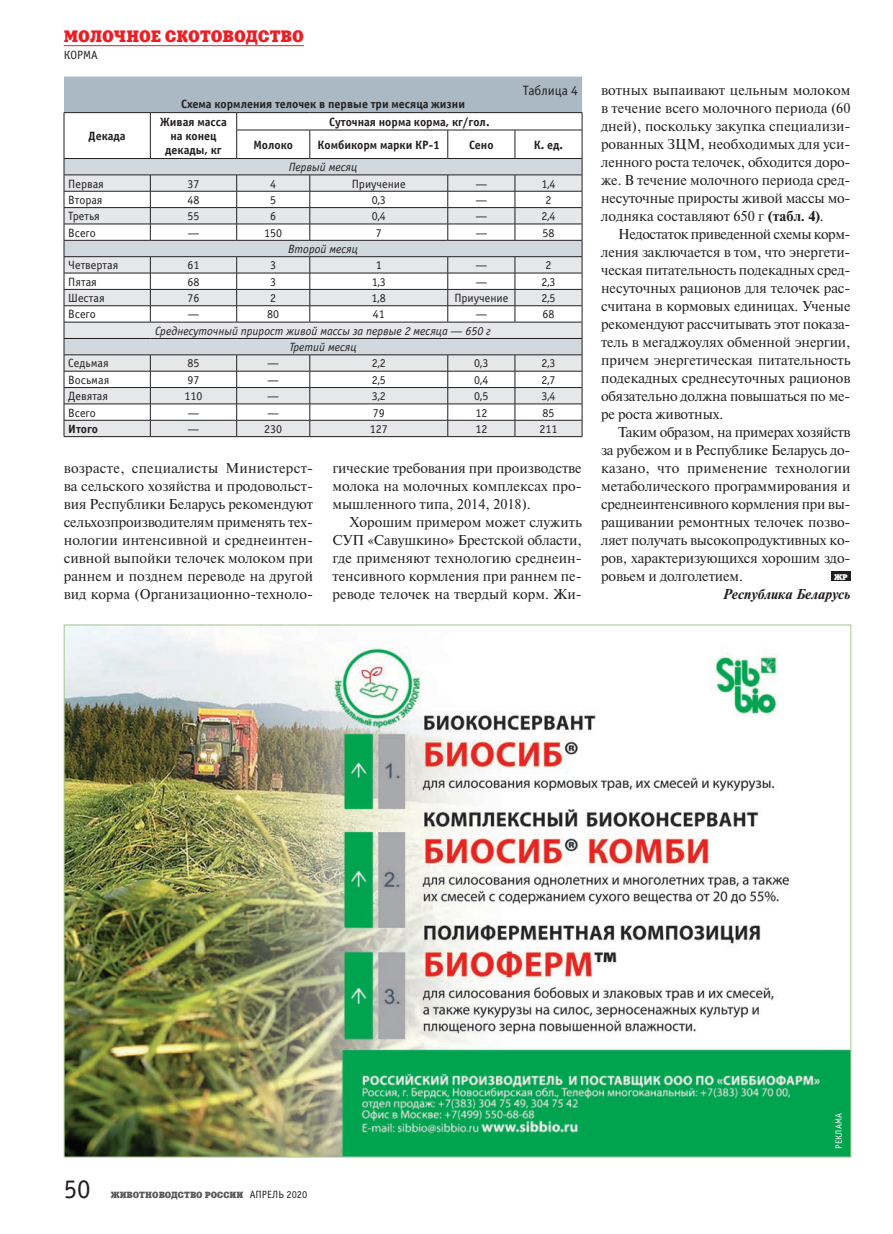
<style>
.page{position:relative;width:893px;height:1234px;background:#fff}
.page>*{position:absolute;margin:0;border:0;box-sizing:border-box;transform-origin:0 0}
.t1{font:27px "Officina Sans C";color:#231f20}
.t2{font:16.5px "Xenia C";color:#ee1d23}
.t3{font:14.25px/18px "Newton C";letter-spacing:-.005em;color:#231f20;text-align:justify}
.t4{font:italic 700 14.25px "Newton C";color:#231f20}
.t5{font:13.5px "Officina Sans C";color:#231f20}
.t6{font:12px "Officina Sans C";color:#231f20}
.t7{font:700 12px/14.2px "Officina Sans C";color:#231f20;text-align:center}
.t8{font:italic 12px/16.4px "Officina Sans C";color:#231f20;text-align:center}
.t9{font:9px "Xenia C";color:#57585a}
.t10{font:9px "Officina Sans C";color:#fff}
.t11{font:8.25px "Xenia C";color:#fff}
.s1{font-weight:700}
.s2{font-family:"Officina Sans C";font-size:10.5px;color:#231f20}
</style>
<div class="page">
<hr style="left:64px;top:45px;width:240px;height:1px;background:#ee1d23">
<div style="left:831px;top:571px;width:19px;height:10px;background:#231f20"></div>
<hr style="left:64px;top:436px;width:86px;height:1px;background:#231f20">
<hr style="left:150px;top:436px;width:87px;height:1px;background:#231f20">
<hr style="left:237px;top:436px;width:73px;height:1px;background:#231f20">
<hr style="left:310px;top:436px;width:138px;height:1px;background:#231f20">
<hr style="left:448px;top:436px;width:67px;height:1px;background:#231f20">
<hr style="left:515px;top:436px;width:67px;height:1px;background:#231f20">
<svg style="left:64px;top:77px;width:519px;height:359px"></svg>
<hr style="left:64px;top:338px;width:86px;height:1px;background:#231f20">
<hr style="left:150px;top:338px;width:87px;height:1px;background:#231f20">
<hr style="left:237px;top:338px;width:73px;height:1px;background:#231f20">
<hr style="left:310px;top:338px;width:138px;height:1px;background:#231f20">
<hr style="left:448px;top:338px;width:67px;height:1px;background:#231f20">
<hr style="left:515px;top:338px;width:67px;height:1px;background:#231f20">
<img style="left:66px;top:626px;width:783px;height:529px">
<p class="t2" style="left:64px;top:26px;width:242px">МОЛОЧНОЕ СКОТОВОДСТВО</p>
<p class="t6" style="left:64px;top:48px;width:36px">КОРМА</p>
<p class="t7" style="left:181px;top:97px;width:285px">Схема кормления телочек в первые три месяца жизни</p>
<p class="t5" style="left:523px;top:83px;width:57px">Таблица 4</p>
<p class="t7" style="left:89px;top:129px;width:39px">Декада</p>
<p class="t7" style="left:160px;top:115px;width:68px">Живая масса на конец декады, кг</p>
<p class="t7" style="left:329px;top:115px;width:162px">Суточная норма корма, кг/гол.</p>
<p class="t7" style="left:253px;top:138px;width:41px">Молоко</p>
<p class="t7" style="left:318px;top:138px;width:124px">Комбикорм марки КР-1</p>
<p class="t7" style="left:469px;top:138px;width:26px">Сено</p>
<p class="t7" style="left:534px;top:138px;width:31px">К. ед.</p>
<p class="t8" style="left:289px;top:159px;width:70px">Первый месяц</p>
<p class="t6" style="left:68px;top:177px;width:37px">Первая</p>
<p class="t6" style="left:187px;top:177px;width:13px">37</p>
<p class="t6" style="left:270px;top:177px;width:7px">4</p>
<p class="t6" style="left:352px;top:177px;width:55px">Приучение</p>
<p class="t6" style="left:475px;top:177px;width:13px">—</p>
<p class="t6" style="left:541px;top:177px;width:16px">1,4</p>
<p class="t6" style="left:68px;top:193px;width:36px">Вторая</p>
<p class="t6" style="left:187px;top:193px;width:14px">48</p>
<p class="t6" style="left:270px;top:193px;width:7px">5</p>
<p class="t6" style="left:372px;top:193px;width:16px">0,3</p>
<p class="t6" style="left:475px;top:193px;width:13px">—</p>
<p class="t6" style="left:545px;top:193px;width:7px">2</p>
<p class="t6" style="left:68px;top:210px;width:33px">Третья</p>
<p class="t6" style="left:187px;top:210px;width:13px">55</p>
<p class="t6" style="left:270px;top:210px;width:7px">6</p>
<p class="t6" style="left:372px;top:210px;width:16px">0,4</p>
<p class="t6" style="left:475px;top:210px;width:13px">—</p>
<p class="t6" style="left:541px;top:210px;width:16px">2,4</p>
<p class="t6" style="left:68px;top:226px;width:29px">Всего</p>
<p class="t6" style="left:187px;top:226px;width:13px">—</p>
<p class="t6" style="left:264px;top:226px;width:19px">150</p>
<p class="t6" style="left:376px;top:226px;width:7px">7</p>
<p class="t6" style="left:475px;top:226px;width:13px">—</p>
<p class="t6" style="left:542px;top:226px;width:14px">58</p>
<p class="t8" style="left:288px;top:241px;width:71px">Второй месяц</p>
<p class="t6" style="left:68px;top:259px;width:52px">Четвертая</p>
<p class="t6" style="left:187px;top:259px;width:13px">61</p>
<p class="t6" style="left:270px;top:259px;width:7px">3</p>
<p class="t6" style="left:376px;top:259px;width:7px">1</p>
<p class="t6" style="left:475px;top:259px;width:13px">—</p>
<p class="t6" style="left:545px;top:259px;width:7px">2</p>
<p class="t6" style="left:68px;top:275px;width:30px">Пятая</p>
<p class="t6" style="left:187px;top:275px;width:14px">68</p>
<p class="t6" style="left:270px;top:275px;width:7px">3</p>
<p class="t6" style="left:372px;top:275px;width:16px">1,3</p>
<p class="t6" style="left:475px;top:275px;width:13px">—</p>
<p class="t6" style="left:541px;top:275px;width:16px">2,3</p>
<p class="t6" style="left:68px;top:291px;width:38px">Шестая</p>
<p class="t6" style="left:187px;top:291px;width:14px">76</p>
<p class="t6" style="left:270px;top:291px;width:7px">2</p>
<p class="t6" style="left:372px;top:291px;width:16px">1,8</p>
<p class="t6" style="left:454px;top:291px;width:55px">Приучение</p>
<p class="t6" style="left:541px;top:291px;width:16px">2,5</p>
<p class="t6" style="left:68px;top:308px;width:29px">Всего</p>
<p class="t6" style="left:187px;top:308px;width:13px">—</p>
<p class="t6" style="left:267px;top:308px;width:14px">80</p>
<p class="t6" style="left:373px;top:308px;width:13px">41</p>
<p class="t6" style="left:475px;top:308px;width:13px">—</p>
<p class="t6" style="left:542px;top:308px;width:14px">68</p>
<p class="t8" style="left:155px;top:323px;width:337px">Среднесуточный прирост живой массы за первые 2 месяца — 650 г<br>Третий месяц</p>
<p class="t6" style="left:68px;top:357px;width:42px">Седьмая</p>
<p class="t6" style="left:187px;top:357px;width:14px">85</p>
<p class="t6" style="left:267px;top:357px;width:13px">—</p>
<p class="t6" style="left:372px;top:357px;width:16px">2,2</p>
<p class="t6" style="left:474px;top:357px;width:16px">0,3</p>
<p class="t6" style="left:541px;top:357px;width:16px">2,3</p>
<p class="t6" style="left:68px;top:373px;width:43px">Восьмая</p>
<p class="t6" style="left:187px;top:373px;width:14px">97</p>
<p class="t6" style="left:267px;top:373px;width:13px">—</p>
<p class="t6" style="left:372px;top:373px;width:16px">2,5</p>
<p class="t6" style="left:474px;top:373px;width:16px">0,4</p>
<p class="t6" style="left:541px;top:373px;width:16px">2,7</p>
<p class="t6" style="left:68px;top:389px;width:41px">Девятая</p>
<p class="t6" style="left:184px;top:389px;width:20px">110</p>
<p class="t6" style="left:267px;top:389px;width:13px">—</p>
<p class="t6" style="left:372px;top:389px;width:16px">3,2</p>
<p class="t6" style="left:474px;top:389px;width:16px">0,5</p>
<p class="t6" style="left:541px;top:389px;width:16px">3,4</p>
<p class="t6" style="left:68px;top:406px;width:29px">Всего</p>
<p class="t6" style="left:187px;top:406px;width:14px">—</p>
<p class="t6" style="left:267px;top:406px;width:13px">—</p>
<p class="t6" style="left:373px;top:406px;width:13px">79</p>
<p class="t6" style="left:475px;top:406px;width:13px">12</p>
<p class="t6" style="left:542px;top:406px;width:14px">85</p>
<p class="t7" style="left:68px;top:422px;width:31px">Итого</p>
<p class="t6" style="left:187px;top:422px;width:14px">—</p>
<p class="t6" style="left:264px;top:422px;width:19px">230</p>
<p class="t6" style="left:370px;top:422px;width:19px">127</p>
<p class="t6" style="left:475px;top:422px;width:13px">12</p>
<p class="t6" style="left:539px;top:422px;width:19px">211</p>
<p class="t3" style="left:64px;top:459px;width:251px">возрасте, специалисты Министерст&shy;ва сельского хозяйства и продовольст&shy;вия Республики Беларусь рекомендуют сельхозпроизводителям применять тех&shy;нологии интенсивной и среднеинтен&shy;сивной выпойки телочек молоком при раннем и позднем переводе на другой вид корма (Организационно-техноло-</p>
<p class="t3" style="left:332px;top:459px;width:251px">гические требования при производстве молока на молочных комплексах про&shy;мышленного типа, 2014, 2018).</p>
<p class="t3" style="left:332px;top:513px;width:251px;text-indent:17px">Хорошим примером может служить СУП «Савушкино» Брестской области, где применяют технологию среднеин&shy;тенсивного кормления при раннем пе&shy;реводе телочек на твердый корм. Жи-</p>
<p class="t3" style="left:601px;top:81px;width:251px">вотных выпаивают цельным молоком в течение всего молочного периода (60 дней), поскольку закупка специализи&shy;рованных ЗЦМ, необходимых для уси&shy;ленного роста телочек, обходится доро&shy;же. В течение молочного периода сред&shy;несуточные приросты живой массы мо&shy;лодняка составляют 650 г <span class="s1">(табл. 4)</span>.</p>
<p class="t3" style="left:601px;top:225px;width:251px;text-align:left;text-indent:17px">Недостаток приведенной схемы корм&shy;ления заключается в том, что энергети&shy;ческая питательность подекадных сред&shy;несуточных рационов для телочек рас&shy;считана в кормовых единицах. Ученые рекомендуют рассчитывать этот показа&shy;тель в мегаджоулях обменной энергии, причем энергетическая питательность подекадных среднесуточных рационов обязательно должна повышаться по ме&shy;ре роста животных.</p>
<p class="t3" style="left:601px;top:423px;width:251px;text-indent:17px">Таким образом, на примерах хозяйств за рубежом и в Республике Беларусь до&shy;казано, что применение технологии метаболического программирования и среднеинтенсивного кормления при вы&shy;ращивании ремонтных телочек позво&shy;ляет получать высокопродуктивных ко&shy;ров, характеризующихся хорошим здо&shy;ровьем и долголетием.</p>
<p class="t11" style="left:834px;top:571px;width:15px">ЖР</p>
<p class="t4" style="left:723px;top:586px;width:129px">Республика Беларусь</p>
<h1 class="t1" style="left:64px;top:1174px;width:28px">50</h1>
<p class="t9" style="left:111px;top:1188px;width:198px">ЖИВОТНОВОДСТВО РОССИИ <span class="s2">АПРЕЛЬ 2020</span></p>
<p class="t10" style="left:834px;top:1148px;width:37px;rotate:-90deg">РЕКЛАМА</p>
</div>
